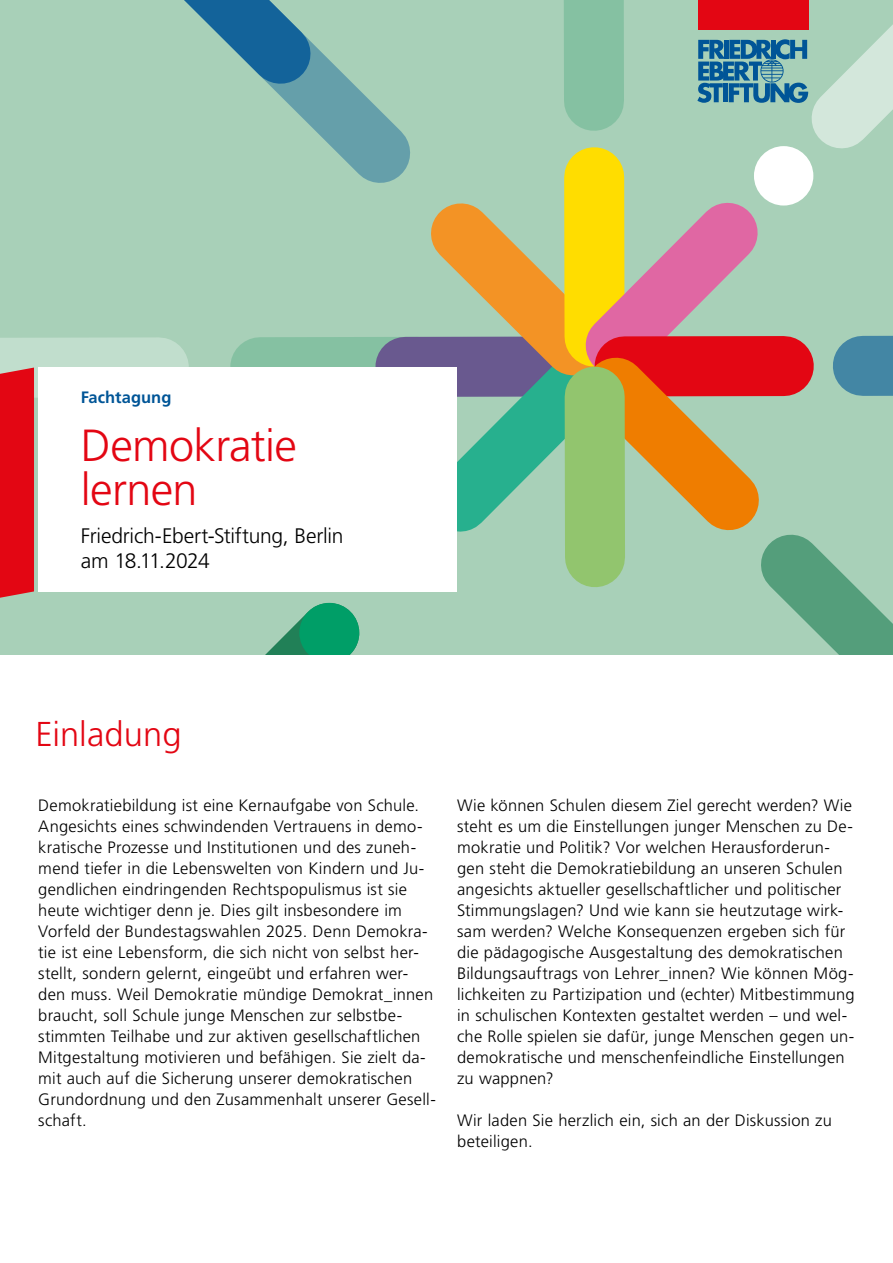
<style>
.page{position:relative;width:893px;height:1263px;background:#a8d0b8}
.page>*{position:absolute;margin:0;border:0;box-sizing:border-box;transform-origin:0 0}
.h3_U1_Autor_in{font:300 45px/44.7px "Frutiger LT Pro";letter-spacing:-.015em;color:#e30613}
.t1{font:300 34.5px "Frutiger LT Pro";color:#e30613}
.h3_U1_Autor_in-2{font:300 21px/25.2px "Frutiger LT Pro";letter-spacing:-.015em;color:#000}
.Innen_-_Fließtext_ohne_Einzug{font:300 16.5px/21px "Frutiger LT Pro";letter-spacing:.015em;color:#000}
.h3_U1_Autor_in-3{font:700 16.5px "Frutiger LT Pro";letter-spacing:.005em;color:#005597}
</style>
<div class="page">
<svg style="left:166px;top:602px;width:216px;height:54px"></svg>
<div style="left:260px;top:337px;width:158px;height:60px;background:#85c1a2"></div>
<svg style="left:375px;top:362px;width:231px;height:224px"></svg>
<svg style="left:376px;top:203px;width:155px;height:227px"></svg>
<div style="left:564px;top:0;width:60px;height:131px;background:#85c1a2"></div>
<svg style="left:531px;top:148px;width:281px;height:155px"></svg>
<svg style="left:531px;top:303px;width:283px;height:282px"></svg>
<div style="left:565px;top:397px;width:60px;height:160px;background:#92c56e"></div>
<svg style="left:833px;top:335px;width:60px;height:61px;background:#4f8ea6"></svg>
<svg style="left:184px;top:0;width:249px;height:206px"></svg>
<svg style="left:730px;top:504px;width:163px;height:152px"></svg>
<div style="left:299px;top:603px;width:60px;height:60px;background:#009e67;border-radius:50%"></div>
<div style="left:754px;top:146px;width:59px;height:60px;background:#fff;border-radius:50%"></div>
<div style="left:0;top:656px;width:893px;height:607px;background:#fff"></div>
<div style="left:38px;top:368px;width:419px;height:224px;background:#fff"></div>
<svg style="left:0;top:337px;width:190px;height:261px"></svg>
<svg style="left:697px;top:0;width:196px;height:179px"></svg>
<h3 class="h3_U1_Autor_in-3" style="left:81px;top:388px;width:92px">Fachtagung</h3>
<h3 class="h3_U1_Autor_in" style="left:81px;top:423px;width:218px">Demokratie lernen</h3>
<h3 class="h3_U1_Autor_in-2" style="left:81px;top:523px;width:264px">Friedrich-Ebert-Stiftung, Berlin am 18.11.2024</h3>
<p class="t1" style="left:35px;top:714px;width:148px">Einladung</p>
<p class="Innen_-_Fließtext_ohne_Einzug" style="left:38px;top:795px;width:399px">Demokratiebildung ist eine Kernaufgabe von Schule.<br>Angesichts eines schwindenden Vertrauens in demo&shy;kratische Prozesse und Institutionen und des zuneh&shy;mend tiefer in die Lebenswelten von Kindern und Ju&shy;gendlichen eindringenden Rechtspopulismus ist sie heute wichtiger denn je. Dies gilt insbesondere im Vorfeld der Bundestagswahlen 2025. Denn Demokra&shy;tie ist eine Lebensform, die sich nicht von selbst her&shy;stellt, sondern gelernt, eingeübt und erfahren wer&shy;den muss. Weil Demokratie mündige Demokrat_innen braucht, soll Schule junge Menschen zur selbstbe&shy;stimmten Teilhabe und zur aktiven gesellschaftlichen Mitgestaltung motivieren und befähigen. Sie zielt da&shy;mit auch auf die Sicherung unserer demokratischen Grundordnung und den Zusammenhalt unserer Gesell&shy;schaft.</p>
<p class="Innen_-_Fließtext_ohne_Einzug" style="left:457px;top:795px;width:399px">Wie können Schulen diesem Ziel gerecht werden? Wie steht es um die Einstellungen junger Menschen zu De&shy;mokratie und Politik? Vor welchen Herausforderun&shy;gen steht die Demokratiebildung an unseren Schulen angesichts aktueller gesellschaftlicher und politischer Stimmungslagen? Und wie kann sie heutzutage wirk&shy;sam werden? Welche Konsequenzen ergeben sich für die pädagogische Ausgestaltung des demokratischen Bildungsauftrags von Lehrer_innen? Wie können Mög&shy;lichkeiten zu Partizipation und (echter) Mitbestimmung in schulischen Kontexten gestaltet werden – und wel&shy;che Rolle spielen sie dafür, junge Menschen gegen un&shy;demokratische und menschenfeindliche Einstellungen zu wappnen?</p>
<p class="Innen_-_Fließtext_ohne_Einzug" style="left:457px;top:1110px;width:376px">Wir laden Sie herzlich ein, sich an der Diskussion zu beteiligen.</p>
</div>
